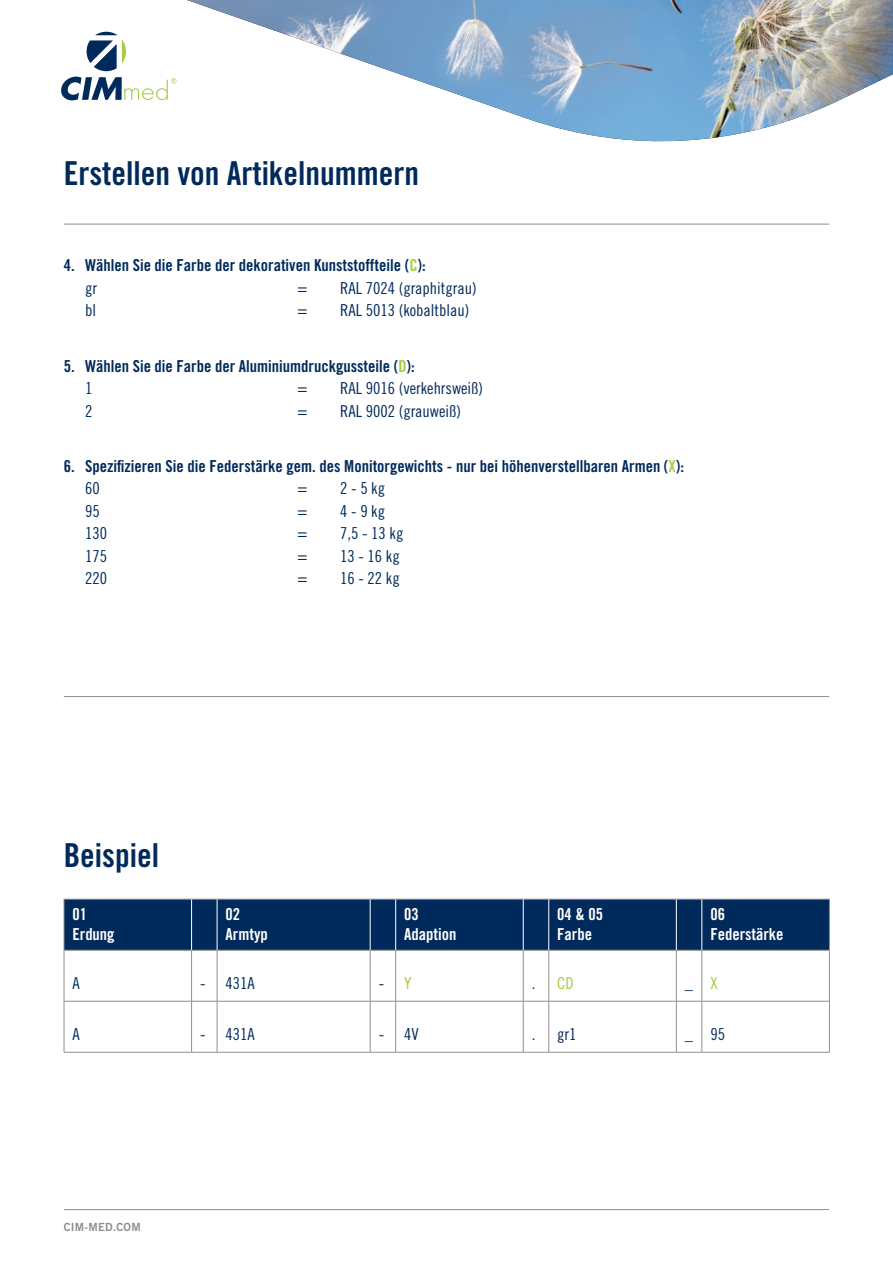
<style>
.page{position:relative;width:893px;height:1263px;background:#fff}
.page>*{position:absolute;margin:0;border:0;box-sizing:border-box;transform-origin:0 0}
.t1{font:33px "Trade Gothic LT Std Bd Cn 20";color:#002a5b}
.t2{font:16.5px "Trade Gothic LT Std Bd Cn 20";color:#002a5b}
.t3{font:16.5px "Trade Gothic LT Std Cn 18";color:#002a5b}
.t4{font:16.5px/19.5px "Trade Gothic LT Std Bd Cn 20";color:#fff}
.t5{font:16.5px "Trade Gothic LT Std Cn 18";color:#a5ce44}
.t6{font:11.25px "Trade Gothic LT Std Bd 2";letter-spacing:.02em;color:#8e8e8f}
.s1{color:#a5ce44}
</style>
<div class="page">
<hr style="left:64px;top:696px;width:765px;height:1px;background:#8e8e8f">
<hr style="left:64px;top:950px;width:1px;height:51px;background:#8e8e8f">
<hr style="left:191px;top:950px;width:1px;height:51px;background:#8e8e8f">
<hr style="left:217px;top:950px;width:1px;height:51px;background:#8e8e8f">
<hr style="left:370px;top:950px;width:1px;height:51px;background:#8e8e8f">
<hr style="left:395px;top:950px;width:1px;height:51px;background:#8e8e8f">
<hr style="left:523px;top:950px;width:1px;height:51px;background:#8e8e8f">
<hr style="left:548px;top:950px;width:1px;height:51px;background:#8e8e8f">
<hr style="left:676px;top:950px;width:1px;height:51px;background:#8e8e8f">
<hr style="left:702px;top:950px;width:1px;height:51px;background:#8e8e8f">
<hr style="left:829px;top:950px;width:1px;height:51px;background:#8e8e8f">
<hr style="left:64px;top:1001px;width:128px;height:1px;background:#8e8e8f">
<hr style="left:64px;top:1001px;width:1px;height:51px;background:#8e8e8f">
<svg style="left:192px;top:1001px;width:25px;height:1px"></svg>
<hr style="left:191px;top:1001px;width:1px;height:51px;background:#8e8e8f">
<hr style="left:217px;top:1001px;width:153px;height:1px;background:#8e8e8f">
<hr style="left:217px;top:1001px;width:1px;height:51px;background:#8e8e8f">
<svg style="left:371px;top:1001px;width:24px;height:1px"></svg>
<hr style="left:370px;top:1001px;width:1px;height:51px;background:#8e8e8f">
<hr style="left:396px;top:1001px;width:127px;height:1px;background:#8e8e8f">
<hr style="left:395px;top:1001px;width:1px;height:51px;background:#8e8e8f">
<svg style="left:524px;top:1001px;width:24px;height:1px"></svg>
<hr style="left:523px;top:1001px;width:1px;height:51px;background:#8e8e8f">
<hr style="left:549px;top:1001px;width:127px;height:1px;background:#8e8e8f">
<hr style="left:548px;top:1001px;width:1px;height:51px;background:#8e8e8f">
<svg style="left:677px;top:1001px;width:25px;height:1px"></svg>
<hr style="left:676px;top:1001px;width:1px;height:51px;background:#8e8e8f">
<hr style="left:702px;top:1001px;width:128px;height:1px;background:#8e8e8f">
<hr style="left:702px;top:1001px;width:1px;height:51px;background:#8e8e8f">
<hr style="left:829px;top:1001px;width:1px;height:51px;background:#8e8e8f">
<hr style="left:64px;top:1052px;width:128px;height:1px;background:#8e8e8f">
<svg style="left:192px;top:1052px;width:25px;height:1px"></svg>
<hr style="left:217px;top:1052px;width:153px;height:1px;background:#8e8e8f">
<svg style="left:370px;top:1052px;width:26px;height:1px"></svg>
<hr style="left:396px;top:1052px;width:127px;height:1px;background:#8e8e8f">
<svg style="left:523px;top:1052px;width:26px;height:1px"></svg>
<hr style="left:549px;top:1052px;width:127px;height:1px;background:#8e8e8f">
<svg style="left:676px;top:1052px;width:26px;height:1px"></svg>
<hr style="left:702px;top:1052px;width:128px;height:1px;background:#8e8e8f">
<hr style="left:829px;top:899px;width:1px;height:51px;background:#8e8e8f">
<div style="left:64px;top:899px;width:765px;height:52px;background:#002a5b"></div>
<hr style="left:702px;top:950px;width:128px;height:1px;background:#8e8e8f">
<hr style="left:191px;top:899px;width:1px;height:51px;background:#fff">
<hr style="left:217px;top:899px;width:1px;height:51px;background:#fff">
<hr style="left:370px;top:899px;width:1px;height:51px;background:#fff">
<hr style="left:395px;top:899px;width:1px;height:51px;background:#fff">
<hr style="left:523px;top:899px;width:1px;height:51px;background:#fff">
<hr style="left:548px;top:899px;width:1px;height:51px;background:#fff">
<hr style="left:676px;top:899px;width:1px;height:51px;background:#fff">
<hr style="left:702px;top:899px;width:1px;height:51px;background:#fff">
<img style="left:187px;top:0;width:706px;height:142px">
<hr style="left:64px;top:224px;width:765px;height:1px;background:#8e8e8f">
<hr style="left:64px;top:1209px;width:765px;height:1px;background:#8e8e8f">
<svg style="left:87px;top:32px;width:39px;height:39px"></svg>
<svg style="left:61px;top:77px;width:116px;height:23px"></svg>
<h1 class="t1" style="left:64px;top:154px;width:357px">Erstellen von Artikelnummern</h1>
<p class="t2" style="left:64px;top:255px;width:364px">4. Wählen Sie die Farbe der dekorativen Kunststoffteile (<span class="s1">C</span>):</p>
<p class="t3" style="left:85px;top:278px;width:13px">gr</p>
<p class="t3" style="left:298px;top:278px;width:11px">=</p>
<p class="t3" style="left:340px;top:278px;width:138px">RAL 7024 (graphitgrau)</p>
<p class="t3" style="left:85px;top:301px;width:12px">bl</p>
<p class="t3" style="left:298px;top:301px;width:11px">=</p>
<p class="t3" style="left:340px;top:301px;width:131px">RAL 5013 (kobaltblau)</p>
<p class="t2" style="left:64px;top:356px;width:353px">5. Wählen Sie die Farbe der Aluminiumdruckgussteile (<span class="s1">D</span>):</p>
<p class="t3" style="left:85px;top:378px;width:9px">1</p>
<p class="t3" style="left:298px;top:378px;width:11px">=</p>
<p class="t3" style="left:340px;top:378px;width:144px">RAL 9016 (verkehrsweiß)</p>
<p class="t3" style="left:85px;top:401px;width:9px">2</p>
<p class="t3" style="left:298px;top:401px;width:11px">=</p>
<p class="t3" style="left:340px;top:401px;width:122px">RAL 9002 (grauweiß)</p>
<p class="t2" style="left:64px;top:456px;width:622px">6. Spezifizieren Sie die Federstärke gem. des Monitorgewichts - nur bei höhenverstellbaren Armen (<span class="s1">X</span>):</p>
<p class="t3" style="left:85px;top:479px;width:16px">60</p>
<p class="t3" style="left:298px;top:479px;width:11px">=</p>
<p class="t3" style="left:340px;top:479px;width:46px">2 - 5 kg</p>
<p class="t3" style="left:85px;top:501px;width:16px">95</p>
<p class="t3" style="left:298px;top:501px;width:11px">=</p>
<p class="t3" style="left:340px;top:501px;width:46px">4 - 9 kg</p>
<p class="t3" style="left:85px;top:524px;width:23px">130</p>
<p class="t3" style="left:298px;top:524px;width:11px">=</p>
<p class="t3" style="left:340px;top:524px;width:65px">7,5 - 13 kg</p>
<p class="t3" style="left:85px;top:546px;width:23px">175</p>
<p class="t3" style="left:298px;top:546px;width:11px">=</p>
<p class="t3" style="left:340px;top:546px;width:61px">13 - 16 kg</p>
<p class="t3" style="left:85px;top:569px;width:23px">220</p>
<p class="t3" style="left:298px;top:569px;width:11px">=</p>
<p class="t3" style="left:340px;top:569px;width:61px">16 - 22 kg</p>
<h1 class="t1" style="left:64px;top:835px;width:97px">Beispiel</h1>
<p class="t4" style="left:73px;top:904px;width:44px">01<br>Erdung</p>
<p class="t4" style="left:226px;top:904px;width:44px">02<br>Armtyp</p>
<p class="t4" style="left:404px;top:904px;width:54px">03<br>Adaption</p>
<p class="t4" style="left:557px;top:904px;width:47px">04 &amp; 05<br>Farbe</p>
<p class="t4" style="left:710px;top:904px;width:75px">06<br>Federstärke</p>
<p class="t3" style="left:73px;top:974px;width:9px">A</p>
<p class="t3" style="left:200px;top:974px;width:56px">- 431A</p>
<p class="t3" style="left:379px;top:974px;width:34px">- <span class="s1">Y</span></p>
<p class="t3" style="left:532px;top:974px;width:5px">.</p>
<p class="t5" style="left:557px;top:974px;width:18px">CD</p>
<p class="t3" style="left:685px;top:974px;width:34px">_ <span class="s1">X</span></p>
<p class="t3" style="left:73px;top:1025px;width:9px">A</p>
<p class="t3" style="left:200px;top:1025px;width:56px">- 431A</p>
<p class="t3" style="left:379px;top:1025px;width:42px">- 4V</p>
<p class="t3" style="left:532px;top:1025px;width:5px">.</p>
<p class="t3" style="left:557px;top:1025px;width:21px">gr1</p>
<p class="t3" style="left:685px;top:1025px;width:42px">_ 95</p>
<p class="t6" style="left:64px;top:1220px;width:78px">CIM-MED.COM</p>
</div>
